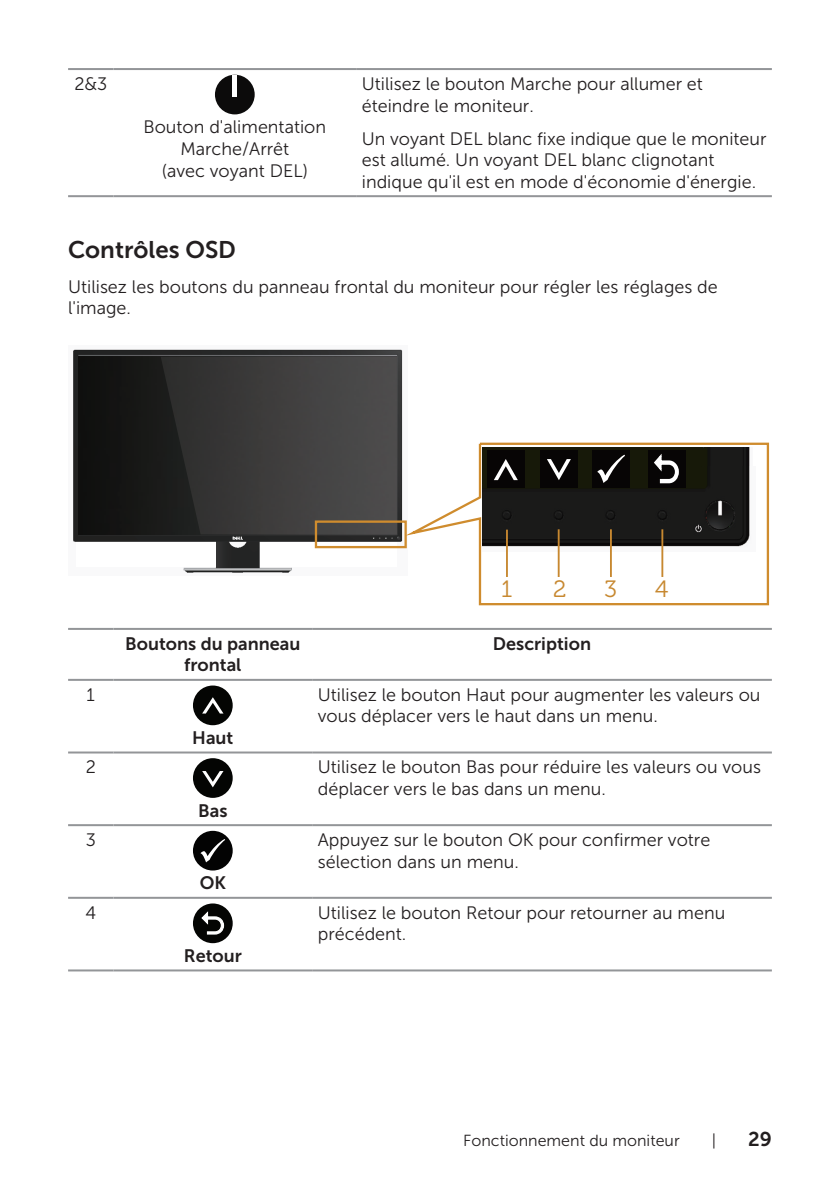
<style>
.page{position:relative;width:840px;height:1191px;background:#fff}
.page>*{position:absolute;margin:0;border:0;box-sizing:border-box;transform-origin:0 0}
.Head_3{font:24px "Museo Sans For Dell 700";color:#231f20}
.t1{font:23.6px "Museo For Dell 300";color:#c78830}
.t2{font:20px "Museo Sans For Dell 700";color:#231f20}
.text{font:18px/21.6px "Museo Sans For Dell 300";color:#231f20}
.text-2{font:18px/21.6px "Museo Sans For Dell 700";color:#231f20;text-align:center}
.t3{font:16px "Museo Sans For Dell 300";color:#231f20}
</style>
<div class="page">
<hr style="left:68px;top:68px;width:45px;height:2px;background:#939598">
<hr style="left:113px;top:68px;width:243px;height:2px;background:#939598">
<hr style="left:356px;top:68px;width:415px;height:2px;background:#939598">
<hr style="left:68px;top:195px;width:45px;height:2px;background:#939598">
<hr style="left:113px;top:195px;width:243px;height:2px;background:#939598">
<hr style="left:356px;top:195px;width:415px;height:2px;background:#939598">
<div style="left:215px;top:75px;width:39px;height:39px;background:#0c0b0b;border-radius:50%"></div>
<hr style="left:233px;top:75px;width:4px;height:21px;background:#fff">
<img style="left:73px;top:349px;width:330px;height:224px">
<div style="left:79px;top:356px;width:317px;height:178px;background:#141413"></div>
<img style="left:161px;top:357px;width:235px;height:177px">
<svg style="left:397px;top:441px;width:371px;height:164px"></svg>
<hr style="left:505px;top:529px;width:2px;height:48px;background:#c78830">
<hr style="left:557px;top:529px;width:2px;height:48px;background:#c78830">
<hr style="left:609px;top:529px;width:2px;height:48px;background:#c78830">
<hr style="left:661px;top:529px;width:2px;height:48px;background:#c78830">
<div style="left:76px;top:542px;width:139px;height:24px;background:#fff"></div>
<div style="left:260px;top:542px;width:136px;height:24px;background:#fff"></div>
<div style="left:314px;top:520px;width:92px;height:28px;border:2px solid #cf8c2e"></div>
<hr style="left:68px;top:628px;width:45px;height:2px;background:#939598">
<hr style="left:113px;top:628px;width:199px;height:2px;background:#939598">
<hr style="left:312px;top:628px;width:459px;height:2px;background:#939598">
<hr style="left:68px;top:679px;width:45px;height:2px;background:#939598">
<hr style="left:113px;top:679px;width:199px;height:2px;background:#939598">
<hr style="left:312px;top:679px;width:459px;height:2px;background:#939598">
<hr style="left:68px;top:751px;width:45px;height:2px;background:#939598">
<hr style="left:113px;top:751px;width:199px;height:2px;background:#939598">
<hr style="left:312px;top:751px;width:459px;height:2px;background:#939598">
<hr style="left:68px;top:824px;width:45px;height:2px;background:#939598">
<hr style="left:113px;top:824px;width:199px;height:2px;background:#939598">
<hr style="left:312px;top:824px;width:459px;height:2px;background:#939598">
<hr style="left:68px;top:896px;width:45px;height:2px;background:#939598">
<hr style="left:113px;top:896px;width:199px;height:2px;background:#939598">
<hr style="left:312px;top:896px;width:459px;height:2px;background:#939598">
<hr style="left:68px;top:969px;width:45px;height:2px;background:#939598">
<hr style="left:113px;top:969px;width:199px;height:2px;background:#939598">
<hr style="left:312px;top:969px;width:459px;height:2px;background:#939598">
<div style="left:193px;top:685px;width:39px;height:40px;background:#040503;border-radius:50%"></div>
<svg style="left:202px;top:697px;width:21px;height:16px"></svg>
<div style="left:193px;top:758px;width:39px;height:40px;background:#040503;border-radius:50%"></div>
<svg style="left:202px;top:771px;width:21px;height:16px"></svg>
<div style="left:193px;top:831px;width:39px;height:39px;background:#030303;border-radius:50%"></div>
<svg style="left:200px;top:839px;width:25px;height:23px"></svg>
<div style="left:193px;top:903px;width:39px;height:40px;background:#040503;border-radius:50%"></div>
<svg style="left:201px;top:911px;width:23px;height:24px"></svg>
<p class="text" style="left:74px;top:73px;width:34px">2&amp;3</p>
<p class="text" style="left:143px;top:116px;width:184px;text-align:center">Bouton d'alimentation<br>Marche/Arrêt<br>(avec voyant DEL)</p>
<p class="text" style="left:361px;top:73px;width:342px">Utilisez le bouton Marche pour allumer et éteindre le moniteur.</p>
<p class="text" style="left:361px;top:128px;width:406px">Un voyant DEL blanc fixe indique que le moniteur est allumé. Un voyant DEL blanc clignotant indique qu'il est en mode d'économie d'énergie.</p>
<p class="Head_3" style="left:68px;top:236px;width:169px">Contrôles OSD</p>
<p class="text" style="left:68px;top:276px;width:651px">Utilisez les boutons du panneau frontal du moniteur pour régler les réglages de l'image.</p>
<p class="t1" style="left:501px;top:576px;width:13px">1</p>
<p class="t1" style="left:552px;top:576px;width:15px">2</p>
<p class="t1" style="left:604px;top:576px;width:14px">3</p>
<p class="t1" style="left:654px;top:576px;width:15px">4</p>
<p class="text-2" style="left:125px;top:633px;width:176px">Boutons du panneau frontal</p>
<p class="text-2" style="left:492px;top:633px;width:99px">Description</p>
<p class="text" style="left:87px;top:684px;width:10px">1</p>
<p class="text" style="left:317px;top:684px;width:444px">Utilisez le bouton Haut pour augmenter les valeurs ou vous déplacer vers le haut dans un menu.</p>
<p class="text-2" style="left:192px;top:727px;width:43px">Haut</p>
<p class="text" style="left:86px;top:756px;width:12px">2</p>
<p class="text" style="left:317px;top:756px;width:444px">Utilisez le bouton Bas pour réduire les valeurs ou vous déplacer vers le bas dans un menu.</p>
<p class="text-2" style="left:198px;top:799px;width:31px">Bas</p>
<p class="text" style="left:86px;top:829px;width:12px">3</p>
<p class="text" style="left:317px;top:829px;width:394px">Appuyez sur le bouton OK pour confirmer votre sélection dans un menu.</p>
<p class="text-2" style="left:199px;top:872px;width:28px">OK</p>
<p class="text" style="left:85px;top:902px;width:12px">4</p>
<p class="text" style="left:317px;top:902px;width:409px">Utilisez le bouton Retour pour retourner au menu précédent.</p>
<p class="text-2" style="left:184px;top:945px;width:59px">Retour</p>
<p class="t3" style="left:463px;top:1131px;width:218px">Fonctionnement du moniteur</p>
<p class="t3" style="left:711px;top:1131px;width:6px">|</p>
<p class="t2" style="left:747px;top:1127px;width:25px">29</p>
</div>
